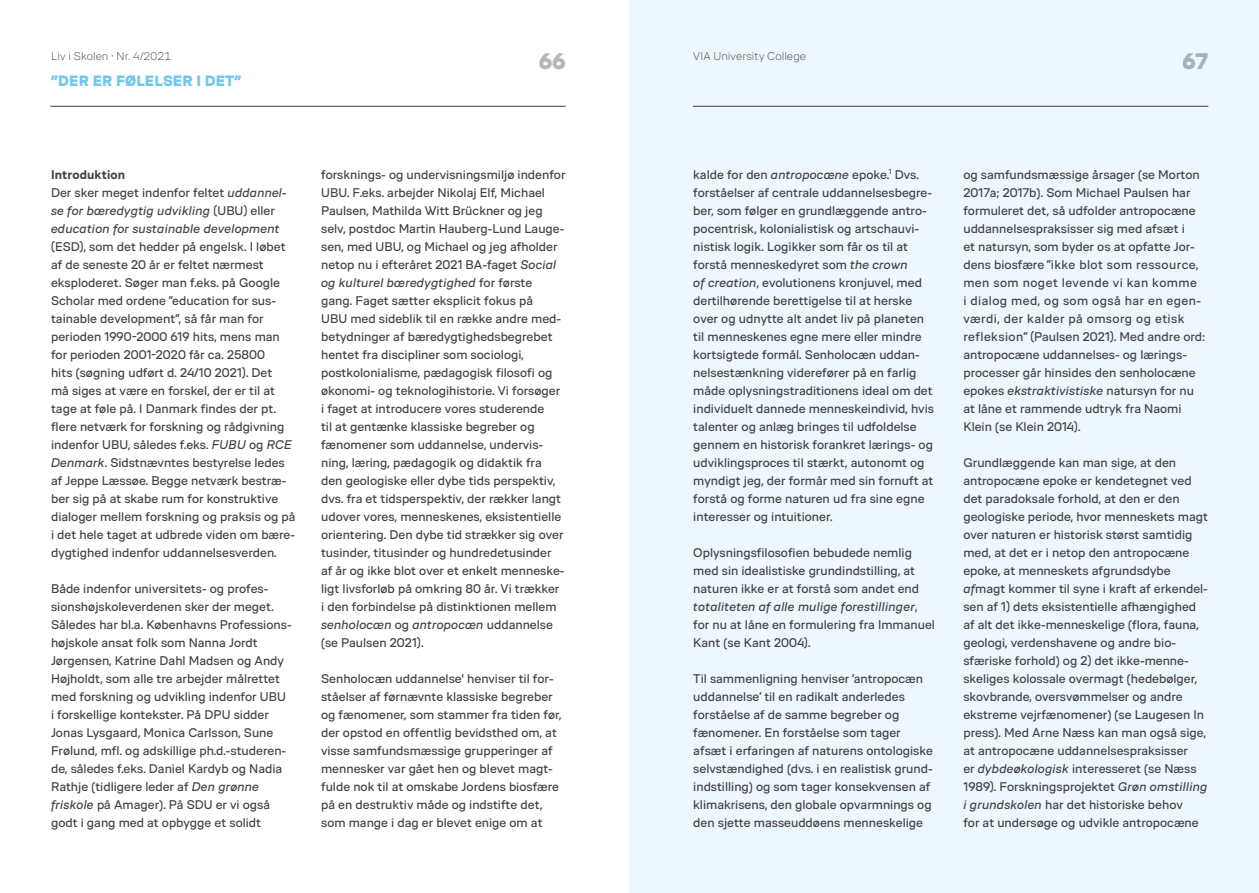
<style>
.page{position:relative;width:1259px;height:893px;background:#fff}
.page>*{position:absolute;margin:0;border:0;box-sizing:border-box;transform-origin:0 0}
.t1{font:900 22.5px "VIA Type";color:#b2b7ba}
.t2{font:900 15px "VIA Type";letter-spacing:.01em;color:#72c6ef}
.t3{font:12.6px/18px "VIA Type";color:#414042}
.t4{font:italic 12.6px/18px "VIA Type";color:#414042}
.t5{font:300 11.25px "VIA Type";letter-spacing:.01em;color:#414042}
.s1{font-weight:700;font-style:normal}
.s2{font-style:normal}
.s3{font-style:italic}
</style>
<div class="page">
<div style="left:629px;top:0;width:630px;height:893px;background:#eef7fd"></div>
<hr style="left:50px;top:106px;width:516px;height:1px;background:#414042">
<hr style="left:693px;top:106px;width:515px;height:1px;background:#414042">
<p class="t5" style="left:51px;top:50px;width:122px">Liv i Skolen • Nr. 4/2021</p>
<p class="t5" style="left:693px;top:50px;width:114px">VIA University College</p>
<h1 class="t1" style="left:538px;top:47px;width:29px">66</h1>
<h1 class="t1" style="left:1182px;top:47px;width:27px">67</h1>
<p class="t2" style="left:51px;top:71px;width:192px">”DER ER FØLELSER I DET”</p>
<p class="t4" style="left:51px;top:165px;width:237px"><span class="s1">Introduktion<br></span><span class="s2">Der sker meget indenfor feltet</span> uddannel&shy;se for bæredygtig udvikling <span class="s2">(UBU) eller </span>education for sustainable development</p>
<p class="t3" style="left:51px;top:237px;width:246px">(ESD), som det hedder på engelsk. I løbet af de seneste 20 år er feltet nærmest eksploderet. Søger man f.eks. på Google Scholar med ordene ”education for sus&shy;tainable development”, så får man for perioden 1990-2000 619 hits, mens man for perioden 2001-2020 får ca. 25800<br>hits (søgning udført d. 24/10 2021). Det<br>må siges at være en forskel, der er til at tage at føle på. I Danmark findes der pt. flere netværk for forskning og rådgivning indenfor UBU, således f.eks. <span class="s3">FUBU</span> og <span class="s3">RCE Denmark</span>. Sidstnævntes bestyrelse ledes af Jeppe Læssøe. Begge netværk bestræ&shy;ber sig på at skabe rum for konstruktive dialoger mellem forskning og praksis og på i det hele taget at udbrede viden om bære&shy;dygtighed indenfor uddannelsesverden.</p>
<p class="t3" style="left:51px;top:579px;width:242px">Både indenfor universitets- og profes&shy;sionshøjskoleverdenen sker der meget.<br>Således har bl.a. Københavns Professions&shy;højskole ansat folk som Nanna Jordt Jørgensen, Katrine Dahl Madsen og Andy Højholdt, som alle tre arbejder målrettet med forskning og udvikling indenfor UBU i forskellige kontekster. På DPU sidder Jonas Lysgaard, Monica Carlsson, Sune Frølund, mfl. og adskillige ph.d.-studeren&shy;de, således f.eks. Daniel Kardyb og Nadia Rathje (tidligere leder af <span class="s3">Den grønne friskole</span> på Amager). På SDU er vi også godt i gang med at opbygge et solidt</p>
<p class="t3" style="left:321px;top:165px;width:246px">forsknings- og undervisningsmiljø indenfor UBU. F.eks. arbejder Nikolaj Elf, Michael Paulsen, Mathilda Witt Brückner og jeg selv, postdoc Martin Hauberg-Lund Lauge&shy;sen, med UBU, og Michael og jeg afholder netop nu i efteråret 2021 BA-faget <span class="s3">Social og kulturel bæredygtighed</span> for første gang. Faget sætter eksplicit fokus på<br>UBU med sideblik til en række andre med&shy;betydninger af bæredygtighedsbegrebet hentet fra discipliner som sociologi, postkolonialisme, pædagogisk filosofi og økonomi- og teknologihistorie. Vi forsøger i faget at introducere vores studerende<br>til at gentænke klassiske begreber og fænomener som uddannelse, undervis&shy;ning, læring, pædagogik og didaktik fra den geologiske eller dybe tids perspektiv, dvs. fra et tidsperspektiv, der rækker langt udover vores, menneskenes, eksistentielle orientering. Den dybe tid strækker sig over tusinder, titusinder og hundredetusinder af år og ikke blot over et enkelt menneske&shy;ligt livsforløb på omkring 80 år. Vi trækker i den forbindelse på distinktionen mellem <span class="s3">senholocæn</span> og <span class="s3">antropocæn</span> uddannelse (se Paulsen 2021).</p>
<p class="t3" style="left:321px;top:669px;width:242px">Senholocæn uddannelse' henviser til for&shy;ståelser af førnævnte klassiske begreber og fænomener, som stammer fra tiden før, der opstod en offentlig bevidsthed om, at visse samfundsmæssige grupperinger af mennesker var gået hen og blevet magt&shy;fulde nok til at omskabe Jordens biosfære på en destruktiv måde og indstifte det, som mange i dag er blevet enige om at</p>
<p class="t3" style="left:693px;top:165px;width:242px">kalde for den <span class="s3">antropocæne</span> epoke.<sup>1</sup> Dvs. forståelser af centrale uddannelsesbegre&shy;ber, som følger en grundlæggende antro&shy;pocentrisk, kolonialistisk og artschauvi&shy;nistisk logik. Logikker som får os til at forstå menneskedyret som <span class="s3">the crown<br>of creation</span>, evolutionens kronjuvel, med dertilhørende berettigelse til at herske over og udnytte alt andet liv på planeten til menneskenes egne mere eller mindre kortsigtede formål. Senholocæn uddan&shy;nelsestænkning viderefører på en farlig måde oplysningstraditionens ideal om det individuelt dannede menneskeindivid, hvis talenter og anlæg bringes til udfoldelse gennem en historisk forankret lærings- og udviklingsproces til stærkt, autonomt og myndigt jeg, der formår med sin fornuft at forstå og forme naturen ud fra sine egne interesser og intuitioner.</p>
<p class="t3" style="left:693px;top:543px;width:243px">Oplysningsfilosofien bebudede nemlig med sin idealistiske grundindstilling, at naturen ikke er at forstå som andet end <span class="s3">totaliteten af alle mulige forestillinger</span>, for nu at låne en formulering fra Immanuel Kant (se Kant 2004).</p>
<p class="t3" style="left:693px;top:669px;width:241px">Til sammenligning henviser ’antropocæn uddannelse’ til en radikalt anderledes forståelse af de samme begreber og fænomener. En forståelse som tager afsæt i erfaringen af naturens ontologiske selvstændighed (dvs. i en realistisk grund&shy;indstilling) og som tager konsekvensen af klimakrisens, den globale opvarmnings og den sjette masseuddøens menneskelige</p>
<p class="t3" style="left:963px;top:165px;width:243px">og samfundsmæssige årsager (se Morton 2017a; 2017b). Som Michael Paulsen har formuleret det, så udfolder antropocæne uddannelsespraksisser sig med afsæt i<br>et natursyn, som byder os at opfatte Jor&shy;dens biosfære ”ikke blot som ressource, men som noget levende vi kan komme<br>i dialog med, og som også har en egen&shy;værdi, der kalder på omsorg og etisk refleksion” (Paulsen 2021). Med andre ord: antropocæne uddannelses- og lærings&shy;processer går hinsides den senholocæne epokes <span class="s3">ekstraktivistiske</span> natursyn for nu at låne et rammende udtryk fra Naomi Klein (se Klein 2014).</p>
<p class="t3" style="left:963px;top:453px;width:246px">Grundlæggende kan man sige, at den antropocæne epoke er kendetegnet ved det paradoksale forhold, at den er den geologiske periode, hvor menneskets magt over naturen er historisk størst samtidig med, at det er i netop den antropocæne epoke, at menneskets afgrundsdybe <span class="s3">af</span>magt kommer til syne i kraft af erkendel&shy;sen af 1) dets eksistentielle afhængighed af alt det ikke-menneskelige (flora, fauna, geologi, verdenshavene og andre bio&shy;sfæriske forhold) og 2) det ikke-menne&shy;skeliges kolossale overmagt (hedebølger, skovbrande, oversvømmelser og andre ekstreme vejrfænomener) (se Laugesen In press). Med Arne Næss kan man også sige, at antropocæne uddannelsespraksisser<br>er <span class="s3">dybdeøkologisk</span> interesseret (se Næss 1989). Forskningsprojektet <span class="s3">Grøn omstilling i grundskolen</span> har det historiske behov<br>for at undersøge og udvikle antropocæne</p>
</div>
